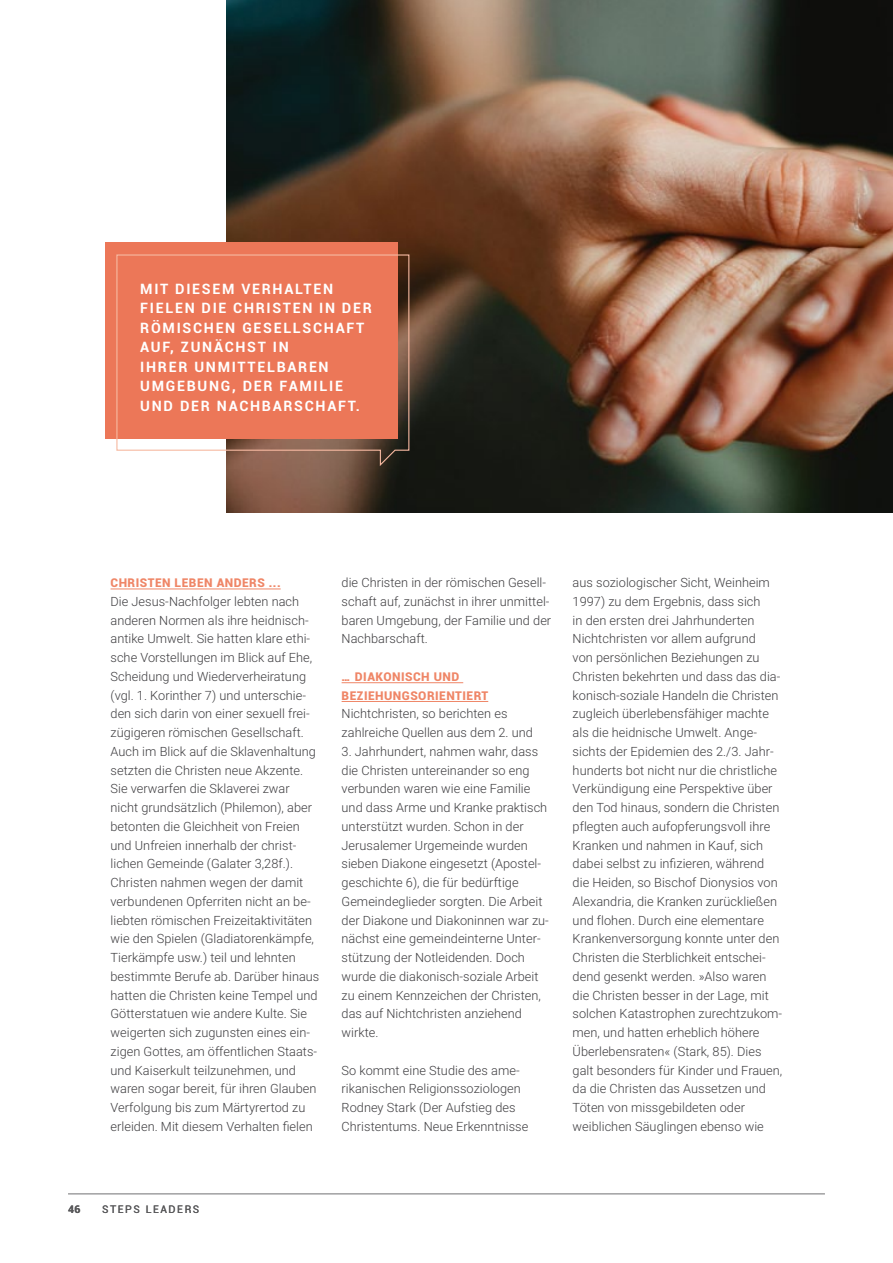
<style>
.page{position:relative;width:893px;height:1263px;background:#fff}
.page>*{position:absolute;margin:0;border:0;box-sizing:border-box;transform-origin:0 0}
.t1{font:700 14.25px/19.5px "Roboto";letter-spacing:.12em;color:#fff}
.t2{font:300 12.75px/18.8px "Roboto";letter-spacing:.005em;color:#3e3d40}
.t3{font:900 12px/18.8px "Roboto";letter-spacing:.04em;color:#ef8667}
.t4{font:10.5px "Roboto";letter-spacing:.15em;color:#58585a}
.t5{font:700 10.5px "Roboto";color:#58585a}
</style>
<div class="page">
<hr style="left:68px;top:1193px;width:757px;height:1px;background:#707172">
<img style="left:226px;top:0;width:667px;height:512px">
<hr style="left:342px;top:682px;width:121px;height:1px;background:#ef8667">
<hr style="left:342px;top:701px;width:146px;height:1px;background:#ef8667">
<hr style="left:111px;top:589px;width:170px;height:1px;background:#ef8667">
<div style="left:105px;top:243px;width:292px;height:196px;background:#ec7758"></div>
<svg style="left:116px;top:254px;width:294px;height:213px"></svg>
<p class="t1" style="left:140px;top:279px;width:233px">MIT DIESEM VERHALTEN<br>FIELEN DIE CHRISTEN IN DER<br>RÖMISCHEN GESELLSCHAFT<br>AUF, ZUNÄCHST IN<br>IHRER UNMITTELBAREN<br>UMGEBUNG, DER FAMILIE<br>UND DER NACHBARSCHAFT.</p>
<p class="t3" style="left:111px;top:573px;width:172px">CHRISTEN LEBEN ANDERS ...</p>
<p class="t2" style="left:111px;top:591px;width:210px">Die Jesus-Nachfolger lebten nach anderen Normen als ihre heidnisch&shy;antike Umwelt. Sie hatten klare ethi&shy;sche Vorstellungen im Blick auf Ehe, Scheidung und Wiederverheiratung (vgl. 1. Korinther 7) und unterschie&shy;den sich darin von einer sexuell frei&shy;zügigeren römischen Gesellschaft.<br>Auch im Blick auf die Sklavenhaltung setzten die Christen neue Akzente.<br>Sie verwarfen die Sklaverei zwar nicht grundsätzlich (Philemon), aber betonten die Gleichheit von Freien und Unfreien innerhalb der christ&shy;lichen Gemeinde (Galater 3,28f.).<br>Christen nahmen wegen der damit verbundenen Opferriten nicht an be&shy;liebten römischen Freizeitaktivitäten wie den Spielen (Gladiatorenkämpfe, Tierkämpfe usw.) teil und lehnten bestimmte Berufe ab. Darüber hinaus hatten die Christen keine Tempel und Götterstatuen wie andere Kulte. Sie weigerten sich zugunsten eines ein&shy;zigen Gottes, am öffentlichen Staats&shy;und Kaiserkult teilzunehmen, und waren sogar bereit, für ihren Glauben Verfolgung bis zum Märtyrertod zu erleiden. Mit diesem Verhalten fielen</p>
<p class="t2" style="left:342px;top:573px;width:211px">die Christen in der römischen Gesell&shy;schaft auf, zunächst in ihrer unmittel&shy;baren Umgebung, der Familie und der<br>Nachbarschaft.</p>
<p class="t3" style="left:342px;top:667px;width:148px">… DIAKONISCH UND<br>BEZIEHUNGSORIENTIERT</p>
<p class="t2" style="left:342px;top:704px;width:193px">Nichtchristen, so berichten es zahlreiche Quellen aus dem 2. und</p>
<p class="t2" style="left:342px;top:741px;width:209px">3. Jahrhundert, nahmen wahr, dass die Christen untereinander so eng verbunden waren wie eine Familie und dass Arme und Kranke praktisch unterstützt wurden. Schon in der Jerusalemer Urgemeinde wurden sieben Diakone eingesetzt (Apostel&shy;geschichte 6), die für bedürftige Gemeindeglieder sorgten. Die Arbeit der Diakone und Diakoninnen war zu&shy;nächst eine gemeindeinterne Unter&shy;stützung der Notleidenden. Doch wurde die diakonisch-soziale Arbeit zu einem Kennzeichen der Christen, das auf Nichtchristen anziehend wirkte.</p>
<p class="t2" style="left:342px;top:1060px;width:188px">So kommt eine Studie des ame&shy;rikanischen Religionssoziologen<br>Rodney Stark (Der Aufstieg des<br>Christentums. Neue Erkenntnisse</p>
<p class="t2" style="left:573px;top:573px;width:211px">aus soziologischer Sicht, Weinheim 1997) zu dem Ergebnis, dass sich<br>in den ersten drei Jahrhunderten Nichtchristen vor allem aufgrund<br>von persönlichen Beziehungen zu Christen bekehrten und dass das dia&shy;konisch-soziale Handeln die Christen zugleich überlebensfähiger machte als die heidnische Umwelt. Ange&shy;sichts der Epidemien des 2./3. Jahr&shy;hunderts bot nicht nur die christliche Verkündigung eine Perspektive über den Tod hinaus, sondern die Christen pflegten auch aufopferungsvoll ihre Kranken und nahmen in Kauf, sich dabei selbst zu infizieren, während die Heiden, so Bischof Dionysios von Alexandria, die Kranken zurückließen und flohen. Durch eine elementare Krankenversorgung konnte unter den Christen die Sterblichkeit entschei&shy;dend gesenkt werden. »Also waren die Christen besser in der Lage, mit solchen Katastrophen zurechtzukom&shy;men, und hatten erheblich höhere Überlebensraten« (Stark, 85). Dies galt besonders für Kinder und Frauen, da die Christen das Aussetzen und Töten von missgebildeten oder weiblichen Säuglingen ebenso wie</p>
<p class="t5" style="left:68px;top:1202px;width:14px">46</p>
<p class="t4" style="left:102px;top:1202px;width:99px">STEPS LEADERS</p>
</div>
